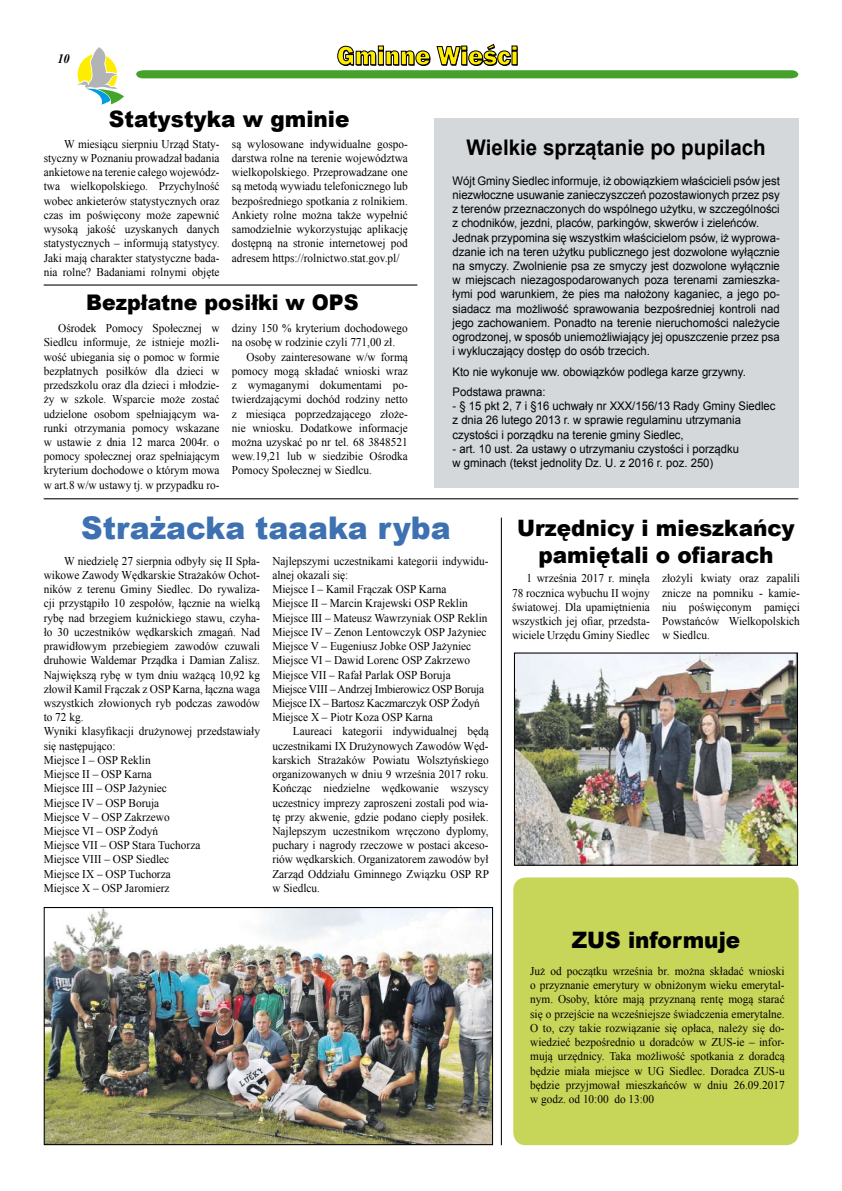
<style>
.page{position:relative;width:842px;height:1191px;background:#fff}
.page>*{position:absolute;margin:0;border:0;box-sizing:border-box;transform-origin:0 0}
.t1{font:900 31.2px "Arial";color:#3d71b2;scale:.95 1}
.t2{font:900 22.6px/27.1px "Arial";color:#000;text-align:center;scale:.95 1}
.t3{font:700 21.5px "Arial";color:#000;scale:.95 1}
.t4{font:900 21.5px "Arial";color:#000;scale:.95 1}
.t5{font:italic 700 12.9px "Times New Roman";color:#000;scale:.95 1}
.t6{font:11.8px/14.2px "Times New Roman";color:#000;text-align:justify;scale:.95 1}
.t7{font:11.8px/14.2px "Arial";color:#000;scale:.95 1}
</style>
<div class="page">
<svg style="left:136px;top:44px;width:662px;height:34px"></svg>
<svg style="left:77px;top:47px;width:47px;height:58px"></svg>
<img style="left:46px;top:909px;width:445px;height:234px">
<div style="left:44px;top:907px;width:449px;height:238px;border:1px solid #000"></div>
<img style="left:516px;top:654px;width:280px;height:209px">
<div style="left:514px;top:652px;width:284px;height:213px;border:1px solid #000"></div>
<hr style="left:501px;top:517px;width:1px;height:628px;background:#000">
<hr style="left:44px;top:498px;width:754px;height:1px;background:#000">
<div style="left:513px;top:877px;width:286px;height:268px;background:#c7d558;border-radius:13px"></div>
<hr style="left:44px;top:284px;width:373px;height:1px;background:#000">
<div style="left:434px;top:118px;width:364px;height:370px;background:#d4d8da"></div>
<p class="t5" style="left:57px;top:49px;width:14px">10</p>
<h2 class="t2" style="left:109px;top:105px;width:255px">Statystyka w gminie</h2>
<p class="t6" style="left:44px;top:136px;width:187px;text-indent:20px">W miesiącu sierpniu Urząd Staty&shy;styczny w Poznaniu prowadzał badania ankietowe na terenie całego wojewódz&shy;twa wielkopolskiego. Przychylność wobec ankieterów statystycznych oraz czas im poświęcony może zapewnić wysoką jakość uzyskanych danych statystycznych – informują statystycy.<br>Jaki mają charakter statystyczne bada&shy;nia rolne? Badaniami rolnymi objęte</p>
<p class="t6" style="left:232px;top:136px;width:187px">są wylosowane indywidualne gospo&shy;darstwa rolne na terenie województwa wielkopolskiego. Przeprowadzane one są metodą wywiadu telefonicznego lub bezpośredniego spotkania z rolnikiem.<br>Ankiety rolne można także wypełnić samodzielnie wykorzystując aplikację dostępną na stronie internetowej pod adresem https://rolnictwo.stat.gov.pl/</p>
<h3 class="t4" style="left:86px;top:287px;width:288px">Bezpłatne posiłki w OPS</h3>
<p class="t6" style="left:44px;top:321px;width:187px;text-indent:15px">Ośrodek Pomocy Społecznej w Siedlcu informuje, że istnieje możli&shy;wość ubiegania się o pomoc w formie bezpłatnych posiłków dla dzieci w przedszkolu oraz dla dzieci i młodzie&shy;ży w szkole. Wsparcie może zostać udzielone osobom spełniającym wa&shy;runki otrzymania pomocy wskazane w ustawie z dnia 12 marca 2004r. o pomocy społecznej oraz spełniającym kryterium dochodowe o którym mowa w art.8 w/w ustawy tj. w przypadku ro-</p>
<p class="t6" style="left:232px;top:321px;width:187px">dziny 150 % kryterium dochodowego na osobę w rodzinie czyli 771,00 zł.</p>
<p class="t6" style="left:232px;top:349px;width:187px;text-indent:15px">Osoby zainteresowane w/w formą pomocy mogą składać wnioski wraz z wymaganymi dokumentami po&shy;twierdzającymi dochód rodziny netto z miesiąca poprzedzającego złoże&shy;nie wniosku. Dodatkowe informacje można uzyskać po nr tel. 68 3848521 wew.19,21 lub w siedzibie Ośrodka Pomocy Społecznej w Siedlcu.</p>
<h3 class="t3" style="left:467px;top:133px;width:316px">Wielkie sprzątanie po pupilach</h3>
<p class="t7" style="left:453px;top:173px;width:346px">Wójt Gminy Siedlec informuje, iż obowiązkiem właścicieli psów jest niezwłoczne usuwanie zanieczyszczeń pozostawionych przez psy z terenów przeznaczonych do wspólnego użytku, w szczególności z chodników, jezdni, placów, parkingów, skwerów i zieleńców.<br>Jednak przypomina się wszystkim właścicielom psów, iż wyprowa&shy;dzanie ich na teren użytku publicznego jest dozwolone wyłącznie na smyczy. Zwolnienie psa ze smyczy jest dozwolone wyłącznie w miejscach niezagospodarowanych poza terenami zamieszka&shy;łymi pod warunkiem, że pies ma nałożony kaganiec, a jego po&shy;siadacz ma możliwość sprawowania bezpośredniej kontroli nad jego zachowaniem. Ponadto na terenie nieruchomości należycie ogrodzonej, w sposób uniemożliwiający jej opuszczenie przez psa i wykluczający dostęp do osób trzecich.</p>
<p class="t7" style="left:453px;top:361px;width:310px;line-height:20.3px">Kto nie wykonuje ww. obowiązków podlega karze grzywny.<br>Podstawa prawna:</p>
<p class="t7" style="left:453px;top:399px;width:341px">- § 15 pkt 2, 7 i §16 uchwały nr XXX/156/13 Rady Gminy Siedlec z dnia 26 lutego 2013 r. w sprawie regulaminu utrzymania czystości i porządku na terenie gminy Siedlec,</p>
<p class="t7" style="left:453px;top:442px;width:303px">- art. 10 ust. 2a ustawy o utrzymaniu czystości i porządku w gminach (tekst jednolity Dz. U. z 2016 r. poz. 250)</p>
<h1 class="t1" style="left:81px;top:505px;width:390px">Strażacka taaaka ryba</h1>
<p class="t6" style="left:44px;top:553px;width:229px;text-align:left;text-indent:20px">W niedzielę 27 sierpnia odbyły się II Spła&shy;wikowe Zawody Wędkarskie Strażaków Ochot&shy;ników z terenu Gminy Siedlec. Do rywaliza&shy;cji przystąpiło 10 zespołów, łącznie na wielką rybę nad brzegiem kuźnickiego stawu, czyha&shy;ło 30 uczestników wędkarskich zmagań. Nad prawidłowym przebiegiem zawodów czuwali druhowie Waldemar Prządka i Damian Zalisz.<br>Największą rybę w tym dniu ważącą 10,92 kg złowił Kamil Frączak z OSP Karna, łączna waga wszystkich złowionych ryb podczas zawodów to 72 kg.<br>Wyniki klasyfikacji drużynowej przedstawiały się następująco:<br>Miejsce I – OSP Reklin<br>Miejsce II – OSP Karna<br>Miejsce III – OSP Jażyniec<br>Miejsce IV – OSP Boruja<br>Miejsce V – OSP Zakrzewo<br>Miejsce VI – OSP Żodyń<br>Miejsce VII – OSP Stara Tuchorza<br>Miejsce VIII – OSP Siedlec<br>Miejsce IX – OSP Tuchorza<br>Miejsce X – OSP Jaromierz</p>
<p class="t6" style="left:272px;top:553px;width:229px;text-align:left">Najlepszymi uczestnikami kategorii indywidu&shy;alnej okazali się:<br>Miejsce I – Kamil Frączak OSP Karna<br>Miejsce II – Marcin Krajewski OSP Reklin Miejsce III – Mateusz Wawrzyniak OSP Reklin Miejsce IV – Zenon Lentowczyk OSP Jażyniec Miejsce V – Eugeniusz Jobke OSP Jażyniec Miejsce VI – Dawid Lorenc OSP Zakrzewo Miejsce VII – Rafał Parlak OSP Boruja<br>Miejsce VIII – Andrzej Imbierowicz OSP Boruja Miejsce IX – Bartosz Kaczmarczyk OSP Żodyń Miejsce X – Piotr Koza OSP Karna</p>
<p class="t6" style="left:272px;top:724px;width:230px;text-indent:20px">Laureaci kategorii indywidualnej będą uczestnikami IX Drużynowych Zawodów Węd&shy;karskich Strażaków Powiatu Wolsztyńskiego organizowanych w dniu 9 września 2017 roku.<br>Kończąc niedzielne wędkowanie wszyscy uczestnicy imprezy zaproszeni zostali pod wia&shy;tę przy akwenie, gdzie podano ciepły posiłek.<br>Najlepszym uczestnikom wręczono dyplomy, puchary i nagrody rzeczowe w postaci akceso&shy;riów wędkarskich. Organizatorem zawodów był Zarząd Oddziału Gminnego Związku OSP RP w Siedlcu.</p>
<h2 class="t2" style="left:517px;top:514px;width:294px">Urzędnicy i mieszkańcy pamiętali o ofiarach</h2>
<p class="t6" style="left:512px;top:571px;width:147px;text-indent:15px">1 września 2017 r. minęła 78 rocznica wybuchu II wojny światowej. Dla upamiętnienia wszystkich jej ofiar, przedsta&shy;wiciele Urzędu Gminy Siedlec</p>
<p class="t6" style="left:662px;top:571px;width:147px">złożyli kwiaty oraz zapalili znicze na pomniku - kamie&shy;niu poświęconym pamięci Powstańców Wielkopolskich w Siedlcu.</p>
<h2 class="t2" style="left:572px;top:926px;width:179px">ZUS informuje</h2>
<p class="t6" style="left:530px;top:963px;width:269px">Już od początku września br. można składać wnioski o przyznanie emerytury w obniżonym wieku emerytal&shy;nym. Osoby, które mają przyznaną rentę mogą starać się o przejście na wcześniejsze świadczenia emerytalne.<br>O to, czy takie rozwiązanie się opłaca, należy się do&shy;wiedzieć bezpośrednio u doradców w ZUS-ie – infor&shy;mują urzędnicy. Taka możliwość spotkania z doradcą będzie miała miejsce w UG Siedlec. Doradca ZUS-u będzie przyjmował mieszkańców w dniu 26.09.2017 w godz. od 10:00 do 13:00</p>
</div>
